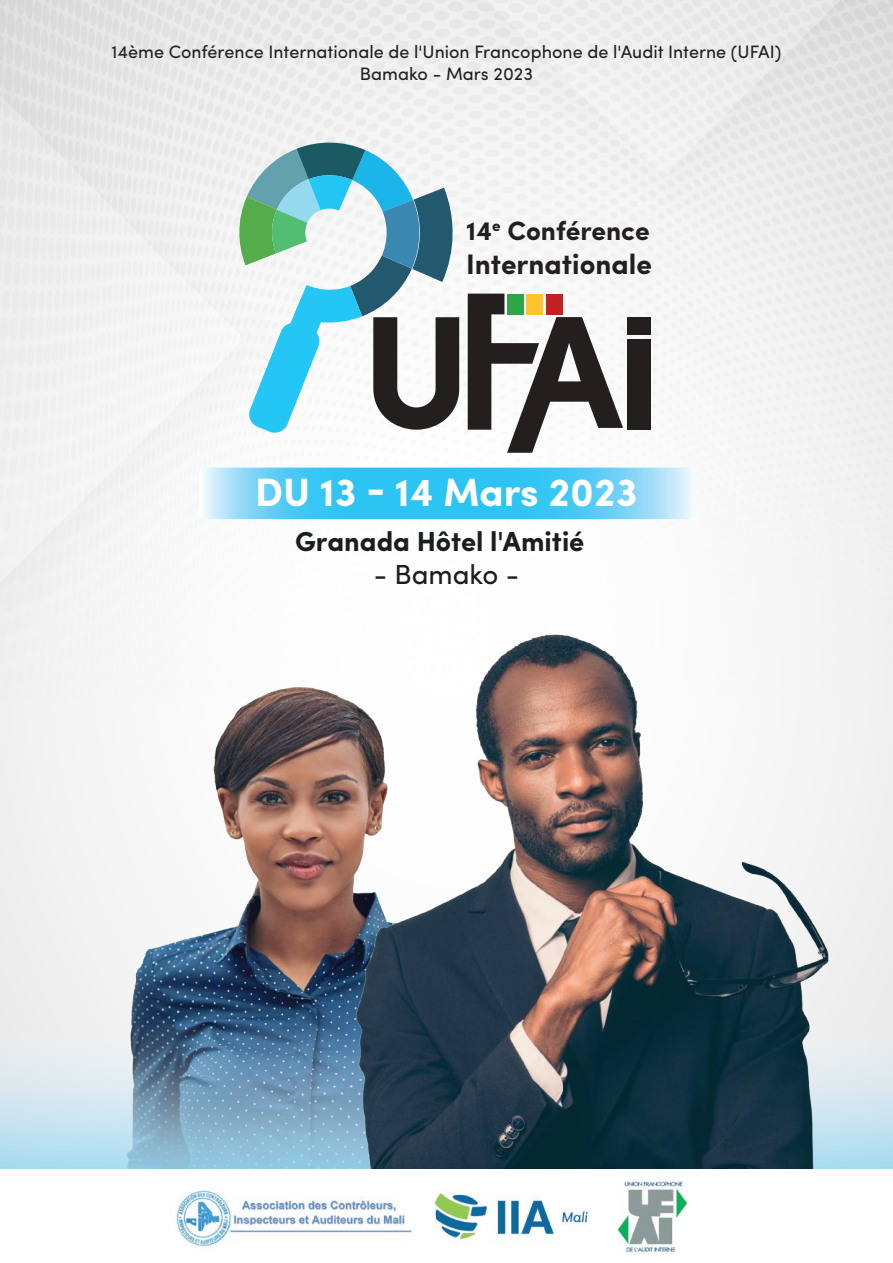
<style>
.page{position:relative;width:893px;height:1263px;background:#fff}
.page>*{position:absolute;margin:0;border:0;box-sizing:border-box;transform-origin:0 0}
.t1{font:700 39.6px "Sofia Pro";color:#fff}
.t2{font:700 28.2px "Sofia Pro";color:#241f1f}
.t3{font:700 27.6px "Sofia Pro";color:#191e1e}
.t4{font:27.6px "Sofia Pro";color:#191e1e}
.t5{font:700 26.7px "Sofia Pro";color:#241f1f}
.t6{font:18px/21.6px "Sofia Pro";color:#241f1f;text-align:center}
</style>
<div class="page">
<img style="left:306px;top:0;width:587px;height:618px">
<svg style="left:468px;top:294px;width:155px;height:159px"></svg>
<div style="left:628px;top:340px;width:23px;height:90px;background:#241f1f"></div>
<div style="left:507px;top:294px;width:17px;height:20px;background:#2da746"></div>
<div style="left:526px;top:294px;width:17px;height:20px;background:#ffc42d"></div>
<div style="left:546px;top:294px;width:16px;height:20px;background:#c22124"></div>
<div style="left:628px;top:317px;width:23px;height:18px;background:#241f1f"></div>
<svg style="left:306px;top:140px;width:153px;height:294px"></svg>
<img style="left:0;top:699px;width:234px;height:320px">
<svg style="left:0;top:1019px;width:234px;height:150px;background:#a6c1d2"></svg>
<img style="left:234px;top:618px;width:659px;height:551px">
<img style="left:174px;top:1179px;width:514px;height:76px">
<img style="left:0;top:0;width:306px;height:699px">
<svg style="left:0;top:41px;width:244px;height:596px;fill:#f1f1f2"></svg>
<img style="left:325px;top:0;width:568px;height:239px">
<svg style="left:365px;top:0;width:528px;height:177px;fill:#eceded"></svg>
<svg style="left:199px;top:468px;width:495px;height:51px;background:#5acef5"></svg>
<p class="t6" style="left:112px;top:40px;width:671px">14ème Conférence Internationale de l'Union Francophone de l'Audit Interne (UFAI)<br>Bamako - Mars 2023</p>
<h3 class="t5" style="left:466px;top:211px;width:185px">14<sup>e</sup> Conférence</h3>
<h2 class="t2" style="left:466px;top:243px;width:187px">Internationale</h2>
<h1 class="t1" style="left:255px;top:462px;width:384px">DU 13 - 14 Mars 2023</h1>
<h3 class="t3" style="left:295px;top:520px;width:291px">Granada Hôtel l'Amitié</h3>
<h3 class="t4" style="left:374px;top:554px;width:147px">- Bamako -</h3>
</div>
